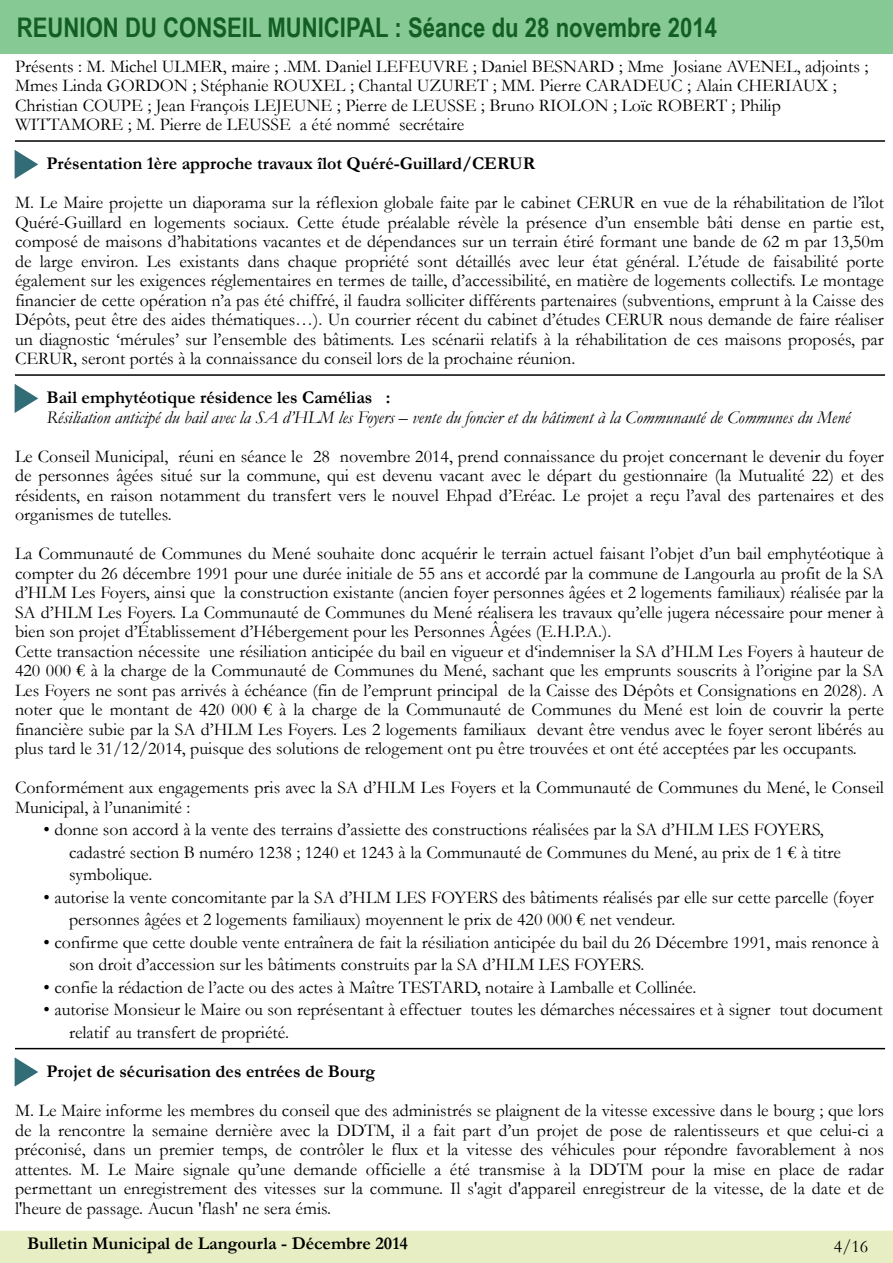
<style>
.page{position:relative;width:893px;height:1263px;background:#fff}
.page>*{position:absolute;margin:0;border:0;box-sizing:border-box;transform-origin:0 0}
.t1{font:700 27px "Arial Narrow";color:#135f23}
.t2{font:18px/19.5px "Garamond";color:#000}
.t3{font:700 18px "Garamond";color:#000}
.t4{font:italic 18px "Garamond";color:#000}
</style>
<div class="page">
<div style="left:0;top:0;width:893px;height:54px;background:#86c995"></div>
<div style="left:0;top:1231px;width:893px;height:32px;background:#e7eec3"></div>
<svg style="left:15px;top:1057px;width:23px;height:29px"></svg>
<hr style="left:15px;top:1048px;width:870px;height:1px;background:#000">
<svg style="left:15px;top:384px;width:23px;height:29px"></svg>
<hr style="left:15px;top:374px;width:870px;height:2px;background:#000">
<svg style="left:15px;top:150px;width:23px;height:29px"></svg>
<hr style="left:15px;top:140px;width:870px;height:2px;background:#000">
<h1 class="t1" style="left:17px;top:11px;width:702px">REUNION DU CONSEIL MUNICIPAL : Séance du 28 novembre 2014</h1>
<p class="t2" style="left:15px;top:57px;width:855px">Présents : M. Michel ULMER, maire ; .MM. Daniel LEFEUVRE ; Daniel BESNARD ; Mme Josiane AVENEL, adjoints ; Mmes Linda GORDON ; Stéphanie ROUXEL ; Chantal UZURET ; MM. Pierre CARADEUC ; Alain CHERIAUX ; Christian COUPE ; Jean François LEJEUNE ; Pierre de LEUSSE ; Bruno RIOLON ; Loïc ROBERT ; Philip WITTAMORE ; M. Pierre de LEUSSE a été nommé secrétaire</p>
<p class="t3" style="left:46px;top:154px;width:490px">Présentation 1ère approche travaux îlot Quéré-Guillard/CERUR</p>
<p class="t2" style="left:15px;top:193px;width:870px;text-align:justify">M. Le Maire projette un diaporama sur la réflexion globale faite par le cabinet CERUR en vue de la réhabilitation de l’îlot Quéré-Guillard en logements sociaux. Cette étude préalable révèle la présence d’un ensemble bâti dense en partie est, composé de maisons d’habitations vacantes et de dépendances sur un terrain étiré formant une bande de 62 m par 13,50m de large environ. Les existants dans chaque propriété sont détaillés avec leur état général. L’étude de faisabilité porte également sur les exigences réglementaires en termes de taille, d’accessibilité, en matière de logements collectifs. Le montage financier de cette opération n’a pas été chiffré, il faudra solliciter différents partenaires (subventions, emprunt à la Caisse des Dépôts, peut être des aides thématiques…). Un courrier récent du cabinet d’études CERUR nous demande de faire réaliser un diagnostic ‘mérules’ sur l’ensemble des bâtiments. Les scénarii relatifs à la réhabilitation de ces maisons proposés, par CERUR, seront portés à la connaissance du conseil lors de la prochaine réunion.</p>
<p class="t3" style="left:46px;top:388px;width:346px">Bail emphytéotique résidence les Camélias :</p>
<p class="t4" style="left:46px;top:407px;width:805px">Résiliation anticipé du bail avec la SA d’HLM les Foyers – vente du foncier et du bâtiment à la Communauté de Communes du Mené</p>
<p class="t2" style="left:15px;top:447px;width:870px;text-align:justify">Le Conseil Municipal, réuni en séance le 28 novembre 2014, prend connaissance du projet concernant le devenir du foyer de personnes âgées situé sur la commune, qui est devenu vacant avec le départ du gestionnaire (la Mutualité 22) et des résidents, en raison notamment du transfert vers le nouvel Ehpad d’Eréac. Le projet a reçu l’aval des partenaires et des organismes de tutelles.</p>
<p class="t2" style="left:15px;top:544px;width:870px">La Communauté de Communes du Mené souhaite donc acquérir le terrain actuel faisant l’objet d’un bail emphytéotique à compter du 26 décembre 1991 pour une durée initiale de 55 ans et accordé par la commune de Langourla au profit de la SA d’HLM Les Foyers, ainsi que la construction existante (ancien foyer personnes âgées et 2 logements familiaux) réalisée par la SA d’HLM Les Foyers. La Communauté de Communes du Mené réalisera les travaux qu’elle jugera nécessaire pour mener à bien son projet d’Établissement d’Hébergement pour les Personnes Âgées (E.H.P.A.).<br>Cette transaction nécessite une résiliation anticipée du bail en vigueur et d‘indemniser la SA d’HLM Les Foyers à hauteur de 420 000 € à la charge de la Communauté de Communes du Mené, sachant que les emprunts souscrits à l’origine par la SA Les Foyers ne sont pas arrivés à échéance (fin de l’emprunt principal de la Caisse des Dépôts et Consignations en 2028). A noter que le montant de 420 000 € à la charge de la Communauté de Communes du Mené est loin de couvrir la perte financière subie par la SA d’HLM Les Foyers. Les 2 logements familiaux devant être vendus avec le foyer seront libérés au plus tard le 31/12/2014, puisque des solutions de relogement ont pu être trouvées et ont été acceptées par les occupants.</p>
<p class="t2" style="left:15px;top:778px;width:870px">Conformément aux engagements pris avec la SA d’HLM Les Foyers et la Communauté de Communes du Mené, le Conseil<br>Municipal, à l’unanimité :</p>
<p class="t2" style="left:69px;top:819px;width:773px;line-height:22.5px;text-indent:-26px">• donne son accord à la vente des terrains d’assiette des constructions réalisées par la SA d’HLM LES FOYERS, cadastré section B numéro 1238 ; 1240 et 1243 à la Communauté de Communes du Mené, au prix de 1 € à titre symbolique.</p>
<p class="t2" style="left:69px;top:886px;width:806px;line-height:22.5px;text-indent:-26px">• autorise la vente concomitante par la SA d’HLM LES FOYERS des bâtiments réalisés par elle sur cette parcelle (foyer personnes âgées et 2 logements familiaux) moyennent le prix de 420 000 € net vendeur.</p>
<p class="t2" style="left:69px;top:931px;width:812px;line-height:22.5px;text-indent:-26px">• confirme que cette double vente entraînera de fait la résiliation anticipée du bail du 26 Décembre 1991, mais renonce à son droit d’accession sur les bâtiments construits par la SA d’HLM LES FOYERS.</p>
<p class="t2" style="left:44px;top:978px;width:654px">• confie la rédaction de l’acte ou des actes à Maître TESTARD, notaire à Lamballe et Collinée.</p>
<p class="t2" style="left:69px;top:999px;width:815px;line-height:22.5px;text-indent:-26px">• autorise Monsieur le Maire ou son représentant à effectuer toutes les démarches nécessaires et à signer tout document relatif au transfert de propriété.</p>
<p class="t3" style="left:46px;top:1061px;width:330px">Projet de sécurisation des entrées de Bourg</p>
<p class="t2" style="left:15px;top:1101px;width:870px;text-align:justify">M. Le Maire informe les membres du conseil que des administrés se plaignent de la vitesse excessive dans le bourg ; que lors de la rencontre la semaine dernière avec la DDTM, il a fait part d’un projet de pose de ralentisseurs et que celui-ci a préconisé, dans un premier temps, de contrôler le flux et la vitesse des véhicules pour répondre favorablement à nos attentes. M. Le Maire signale qu’une demande officielle a été transmise à la DDTM pour la mise en place de radar permettant un enregistrement des vitesses sur la commune. Il s'agit d'appareil enregistreur de la vitesse, de la date et de l'heure de passage. Aucun 'flash' ne sera émis.</p>
<p class="t3" style="left:27px;top:1234px;width:382px">Bulletin Municipal de Langourla - Décembre 2014</p>
<p class="t2" style="left:834px;top:1237px;width:36px">4/16</p>
</div>
